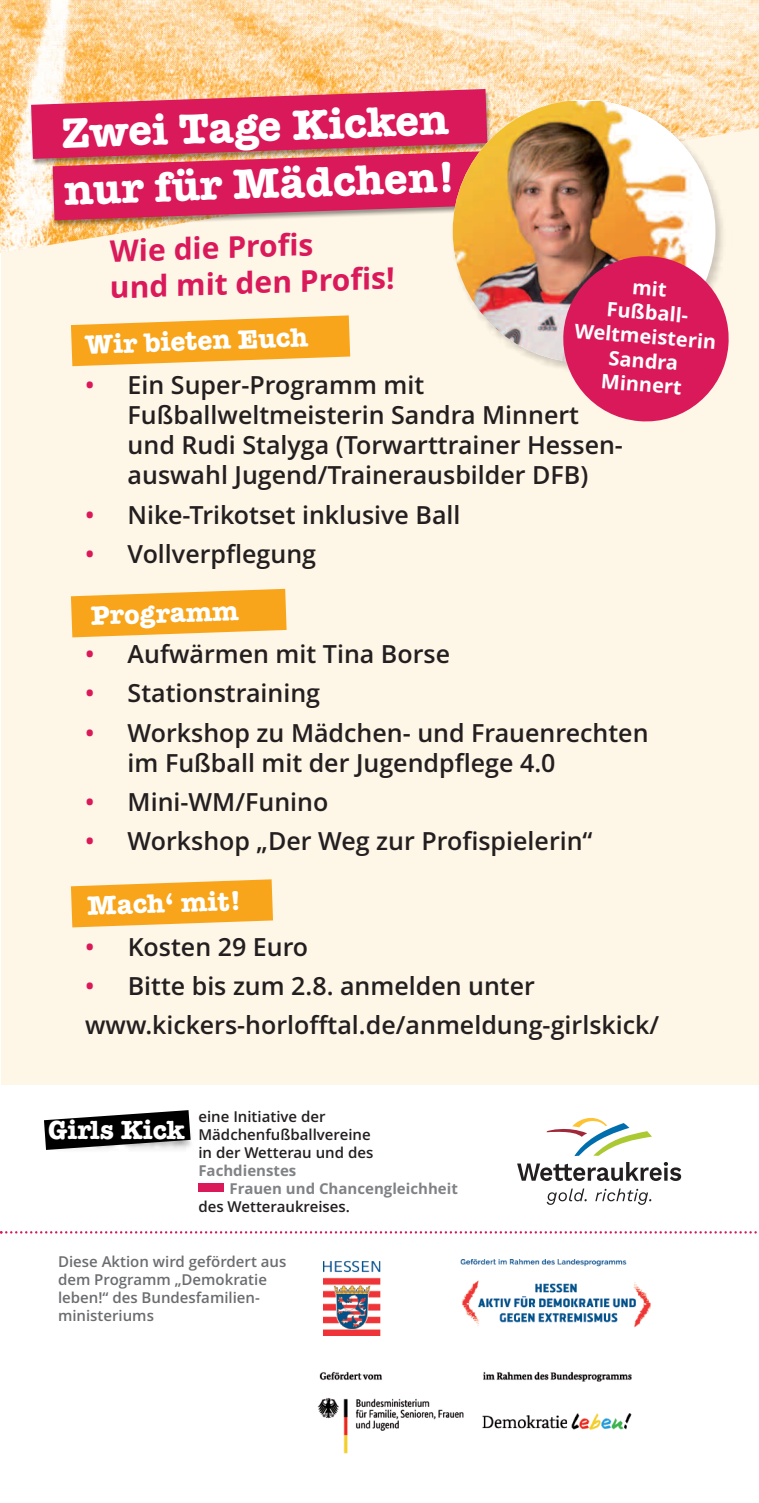
<style>
.page{position:relative;width:759px;height:1503px;background:#fff}
.page>*{position:absolute;margin:0;border:0;box-sizing:border-box;transform-origin:0 0}
.t1{font:700 43.75px/57.2px "Typewriter";color:#fff}
.t2{font:700 30px/36.2px "Open Sans";color:#da195b}
.t3{font:700 27.5px "Typewriter";color:#fff}
.t4{font:700 27px "Typewriter";color:#fff}
.t5{font:600 25px/30.2px "Open Sans";color:#231f20}
.t6{font:700 20px/24.2px "Open Sans";color:#fff;text-align:center}
.t7{font:600 15px/18px "Open Sans";color:#6c6d70}
.t8{font:600 15px/18px "Open Sans";color:#231f20}
.t9{font:700 15px/18px "Open Sans";color:#808285}
.s1{color:#da195b}
</style>
<div class="page">
<div style="left:1px;top:0;width:757px;height:1085px;background:#fef6e6"></div>
<img style="left:317px;top:1371px;width:315px;height:83px">
<svg style="left:0;top:1231px;width:757px;height:2px"></svg>
<svg style="left:546px;top:1117px;width:105px;height:39px"></svg>
<svg style="left:546px;top:1188px;width:40px;height:16px"></svg>
<svg style="left:595px;top:1188px;width:56px;height:16px"></svg>
<svg style="left:517px;top:1162px;width:164px;height:18px"></svg>
<img style="left:323px;top:1259px;width:327px;height:76px">
<img style="left:44px;top:1110px;width:147px;height:40px">
<div style="left:198px;top:1183px;width:26px;height:9px;background:#da195b"></div>
<img style="left:0;top:0;width:758px;height:253px">
<img style="left:23px;top:81px;width:476px;height:91px">
<img style="left:44px;top:220px;width:400px;height:14px">
<svg style="left:31px;top:89px;width:572px;height:131px;background:#db3b67"></svg>
<svg style="left:71px;top:315px;width:279px;height:51px"></svg>
<svg style="left:71px;top:879px;width:202px;height:48px;background:#f9b039"></svg>
<svg style="left:71px;top:589px;width:215px;height:48px;background:#f9b038"></svg>
<img style="left:444px;top:92px;width:289px;height:276px">
<div style="left:452px;top:100px;width:263px;height:262px;background:#fff;border-radius:50%"></div>
<img style="left:452px;top:101px;width:240px;height:261px">
<svg style="left:559px;top:253px;width:172px;height:169px"></svg>
<h1 class="t1" style="left:61px;top:104px;width:394px;rotate:-2deg">Zwei Tage Kicken nur für Mädchen!</h1>
<p class="t2" style="left:108px;top:234px;width:286px;rotate:-2deg">Wie die Profi s<br>und mit den Profi s!</p>
<p class="t6" style="left:579px;top:270px;width:143px;rotate:5deg">mit<br>Fußball-<br>Weltmeisterin<br>Sandra<br>Minnert</p>
<p class="t3" style="left:85px;top:328px;width:224px;rotate:-2deg">Wir bieten Euch</p>
<p class="t5" style="left:128px;top:370px;width:496px;text-indent:-43px"><span class="s1">•</span> Ein Super-Programm mit Fußballweltmeisterin Sandra Minnert und Rudi Stalyga (Torwarttrainer Hessen&shy;auswahl Jugend/Trainerausbilder DFB)</p>
<p class="t5" style="left:85px;top:500px;width:377px"><span class="s1">•</span> Nike-Trikotset inklusive Ball</p>
<p class="t5" style="left:85px;top:539px;width:232px"><span class="s1">•</span> Vollverpflegung</p>
<p class="t3" style="left:90px;top:599px;width:149px;rotate:-2deg">Programm</p>
<p class="t5" style="left:85px;top:639px;width:366px"><span class="s1">•</span> Aufwärmen mit Tina Borse</p>
<p class="t5" style="left:85px;top:678px;width:236px"><span class="s1">•</span> Stationstraining</p>
<p class="t5" style="left:128px;top:718px;width:522px;text-indent:-43px"><span class="s1">•</span> Workshop zu Mädchen- und Frauenrechten im Fußball mit der Jugendpflege 4.0</p>
<p class="t5" style="left:85px;top:787px;width:245px"><span class="s1">•</span> Mini-WM/Funino</p>
<p class="t5" style="left:85px;top:826px;width:508px"><span class="s1">•</span> Workshop „Der Weg zur Profispielerin“</p>
<p class="t3" style="left:86px;top:889px;width:156px;rotate:-2deg">Mach‘ mit!</p>
<p class="t5" style="left:85px;top:932px;width:224px"><span class="s1">•</span> Kosten 29 Euro</p>
<p class="t5" style="left:85px;top:966px;width:575px;line-height:39.2px"><span class="s1">•</span> Bitte bis zum 2.8. anmelden unter www.kickers-horlofftal.de/anmeldung-girlskick/</p>
<p class="t4" style="left:48px;top:1113px;width:138px">Girls Kick</p>
<p class="t8" style="left:198px;top:1107px;width:176px">eine Initiative der<br>Mädchenfußballvereine in der Wetterau und des</p>
<p class="t9" style="left:229px;top:1161px;width:230px;text-indent:-31px">Fachdienstes<br>Frauen und Chancengleichheit</p>
<p class="t8" style="left:198px;top:1197px;width:153px">des Wetteraukreises.</p>
<p class="t7" style="left:58px;top:1252px;width:230px">Diese Aktion wird gefördert aus dem Programm „Demokratie leben!“ des Bundesfamilien&shy;ministeriums</p>
</div>
